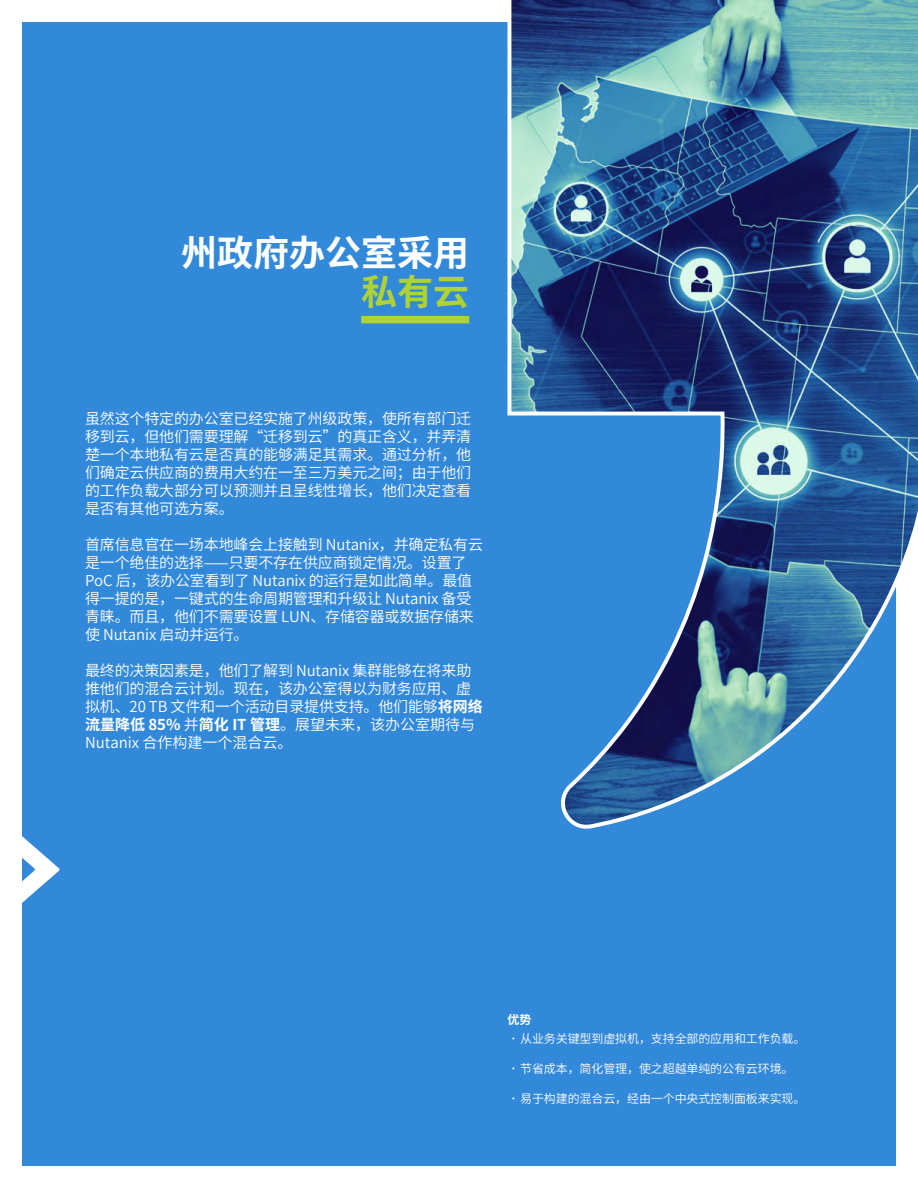
<style>
.page{position:relative;width:918px;height:1188px;background:#fff}
.page>*{position:absolute;margin:0;border:0;box-sizing:border-box;transform-origin:0 0}
.t1{font:700 36px "Source Han Sans CN";color:#fff}
.t2{font:700 36px "Source Han Sans CN";color:#afd235}
.t3{font:15px/18px "Source Han Sans CN";letter-spacing:-.01em;color:#fff}
.t4{font:12px "Source Han Sans CN";letter-spacing:-.01em;color:#fff}
.t5{font:700 12px "Source Han Sans CN";color:#fff}
.s1{font-weight:700}
</style>
<div class="page">
<div style="left:22px;top:22px;width:874px;height:1144px;background:#3389d9"></div>
<svg style="left:507px;top:0;width:411px;height:829px"></svg>
<svg style="left:22px;top:836px;width:38px;height:67px"></svg>
<div style="left:361px;top:316px;width:108px;height:7px;background:#afd235"></div>
<h1 class="t1" style="left:181px;top:233px;width:289px">州政府办公室采用</h1>
<h1 class="t2" style="left:361px;top:272px;width:109px">私有云</h1>
<p class="t3" style="left:85px;top:409px;width:388px;text-align:justify">虽然这个特定的办公室已经实施了州级政策，使所有部门迁移到云，但他们需要理解“迁移到云”的真正含义，并弄清楚一个本地私有云是否真的能够满足其需求。通过分析，他们确定云供应商的费用大约在一至三万美元之间；由于他们的工作负载大部分可以预测并且呈线性增长，他们决定查看是否有其他可选方案。</p>
<p class="t3" style="left:85px;top:535px;width:399px">首席信息官在一场本地峰会上接触到 Nutanix，并确定私有云是一个绝佳的选择——只要不存在供应商锁定情况。设置了<br>PoC 后，该办公室看到了 Nutanix 的运行是如此简单。最值得一提的是，一键式的生命周期管理和升级让 Nutanix 备受青睐。而且，他们不需要设置 LUN、存储容器或数据存储来使 Nutanix 启动并运行。</p>
<p class="t3" style="left:85px;top:661px;width:399px">最终的决策因素是，他们了解到 Nutanix 集群能够在将来助推他们的混合云计划。现在，该办公室得以为财务应用、虚拟机、20 TB 文件和一个活动目录提供支持。他们能够<span class="s1">将网络流量降低 85%</span> 并<span class="s1">简化 IT 管理</span>。展望未来，该办公室期待与<br>Nutanix 合作构建一个混合云。</p>
<p class="t5" style="left:507px;top:1013px;width:25px">优势</p>
<p class="t4" style="left:507px;top:1032px;width:299px"><span class="s1">•</span>从业务关键型到虚拟机，支持全部的应用和工作负载。</p>
<p class="t4" style="left:507px;top:1062px;width:288px"><span class="s1">•</span>节省成本，简化管理，使之超越单纯的公有云环境。</p>
<p class="t4" style="left:507px;top:1092px;width:299px"><span class="s1">•</span>易于构建的混合云，经由一个中央式控制面板来实现。</p>
</div>
